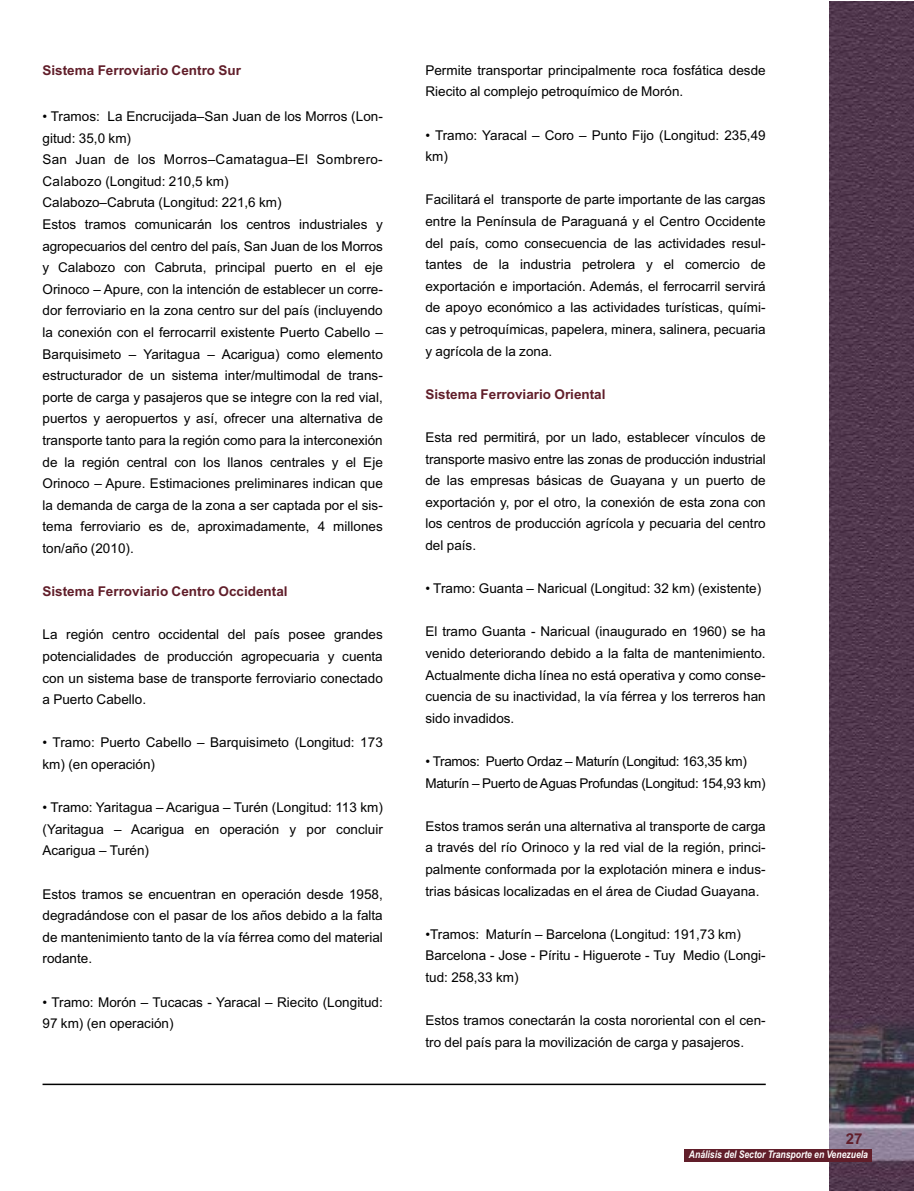
<style>
.page{position:relative;width:914px;height:1191px;background:#fff}
.page>*{position:absolute;margin:0;border:0;box-sizing:border-box;transform-origin:0 0}
.t1{font:15px "Arial Bold MS";color:#611e2a}
.t2{font:13.5px/21.6px "Arial MS";color:#000}
.t3{font:13.5px/21.6px "Arial MS";letter-spacing:-.02em;color:#000}
.t4{font:13.5px "Arial Bold MS";color:#611e2a}
.t5{font:italic 700 10.5px "Arial Narrow";color:#fff}
</style>
<div class="page">
<img style="left:829px;top:2px;width:85px;height:1189px">
<hr style="left:43px;top:1084px;width:722px;height:1px;background:#000">
<div style="left:685px;top:1149px;width:187px;height:13px;background:#611e2a"></div>
<p class="t4" style="left:43px;top:65px;width:200px">Sistema Ferroviario Centro Sur</p>
<p class="t2" style="left:43px;top:107px;width:342px">• Tramos: La Encrucijada–San Juan de los Morros (Lon&shy;gitud: 35,0 km)<br>San Juan de los Morros–Camatagua–El Sombrero-Calabozo (Longitud: 210,5 km)<br>Calabozo–Cabruta (Longitud: 221,6 km)<br>Estos tramos comunicarán los centros industriales y agropecuarios del centro del país, San Juan de los Morros y Calabozo con Cabruta, principal puerto en el eje Orinoco – Apure, con la intención de establecer un corre&shy;dor ferroviario en la zona centro sur del país (incluyendo la conexión con el ferrocarril existente Puerto Cabello – Barquisimeto – Yaritagua – Acarigua) como elemento estructurador de un sistema inter/multimodal de trans&shy;porte de carga y pasajeros que se integre con la red vial, puertos y aeropuertos y así, ofrecer una alternativa de transporte tanto para la región como para la interconexión de la región central con los llanos centrales y el Eje Orinoco – Apure. Estimaciones preliminares indican que la demanda de carga de la zona a ser captada por el sis&shy;tema ferroviario es de, aproximadamente, 4 millones ton/año (2010).</p>
<p class="t4" style="left:43px;top:587px;width:246px">Sistema Ferroviario Centro Occidental</p>
<p class="t2" style="left:43px;top:625px;width:342px;text-align:justify">La región centro occidental del país posee grandes potencialidades de producción agropecuaria y cuenta con un sistema base de transporte ferroviario conectado a Puerto Cabello.</p>
<p class="t2" style="left:43px;top:733px;width:342px">• Tramo: Puerto Cabello – Barquisimeto (Longitud: 173 km) (en operación)</p>
<p class="t2" style="left:43px;top:798px;width:342px;text-align:justify">• Tramo: Yaritagua – Acarigua – Turén (Longitud: 113 km) (Yaritagua – Acarigua en operación y por concluir Acarigua – Turén)</p>
<p class="t2" style="left:43px;top:884px;width:342px;text-align:justify">Estos tramos se encuentran en operación desde 1958, degradándose con el pasar de los años debido a la falta de mantenimiento tanto de la vía férrea como del material rodante.</p>
<p class="t2" style="left:43px;top:992px;width:342px">• Tramo: Morón – Tucacas - Yaracal – Riecito (Longitud:<br>97 km) (en operación)</p>
<p class="t2" style="left:425px;top:61px;width:342px">Permite transportar principalmente roca fosfática desde<br>Riecito al complejo petroquímico de Morón.</p>
<p class="t2" style="left:425px;top:125px;width:342px">• Tramo: Yaracal – Coro – Punto Fijo (Longitud: 235,49 km)</p>
<p class="t2" style="left:425px;top:190px;width:342px;text-align:justify">Facilitará el transporte de parte importante de las cargas entre la Península de Paraguaná y el Centro Occidente del país, como consecuencia de las actividades resul&shy;tantes de la industria petrolera y el comercio de exportación e importación. Además, el ferrocarril servirá de apoyo económico a las actividades turísticas, quími&shy;cas y petroquímicas, papelera, minera, salinera, pecuaria y agrícola de la zona.</p>
<p class="t4" style="left:425px;top:389px;width:182px">Sistema Ferroviario Oriental</p>
<p class="t2" style="left:425px;top:428px;width:342px;text-align:justify">Esta red permitirá, por un lado, establecer vínculos de transporte masivo entre las zonas de producción industrial de las empresas básicas de Guayana y un puerto de exportación y, por el otro, la conexión de esta zona con los centros de producción agrícola y pecuaria del centro del país.</p>
<p class="t2" style="left:425px;top:579px;width:337px">• Tramo: Guanta – Naricual (Longitud: 32 km) (existente)</p>
<p class="t2" style="left:425px;top:622px;width:342px;text-align:justify">El tramo Guanta - Naricual (inaugurado en 1960) se ha venido deteriorando debido a la falta de mantenimiento.<br>Actualmente dicha línea no está operativa y como conse&shy;cuencia de su inactividad, la vía férrea y los terreros han sido invadidos.</p>
<p class="t3" style="left:425px;top:752px;width:342px">• Tramos: Puerto Ordaz – Maturín (Longitud: 163,35 km)<br>Maturín – Puerto de Aguas Profundas (Longitud: 154,93 km)</p>
<p class="t2" style="left:425px;top:817px;width:342px;text-align:justify">Estos tramos serán una alternativa al transporte de carga a través del río Orinoco y la red vial de la región, princi&shy;palmente conformada por la explotación minera e indus&shy;trias básicas localizadas en el área de Ciudad Guayana.</p>
<p class="t2" style="left:425px;top:925px;width:342px">•Tramos: Maturín – Barcelona (Longitud: 191,73 km)<br>Barcelona - Jose - Píritu - Higuerote - Tuy Medio (Longi&shy;tud: 258,33 km)</p>
<p class="t2" style="left:425px;top:1011px;width:342px">Estos tramos conectarán la costa nororiental con el cen&shy;tro del país para la movilización de carga y pasajeros.</p>
<p class="t1" style="left:845px;top:1133px;width:18px">27</p>
<p class="t5" style="left:689px;top:1151px;width:181px">Análisis del Sector Transporte en Venezuela</p>
</div>
